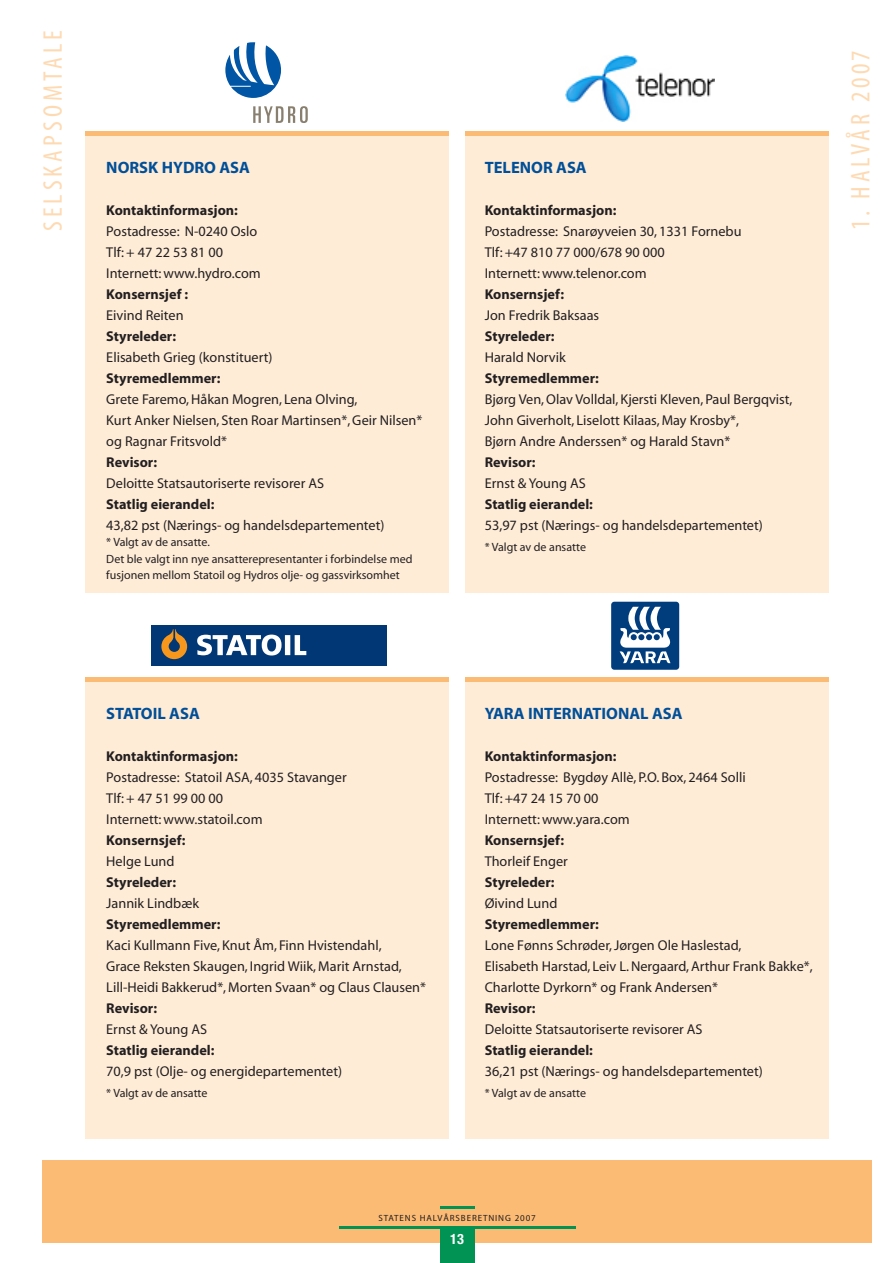
<style>
.page{position:relative;width:893px;height:1263px;background:#fff}
.page>*{position:absolute;margin:0;border:0;box-sizing:border-box;transform-origin:0 0}
.t1{font:condensed 27px "Myriad Pro";letter-spacing:.15em;color:#fedab3}
.t2{font:700 16.5px "Myriad";color:#014f98}
.t3{font:14.25px/21px "Myriad";color:#231f20}
.t4{font:700 14.25px "Myriad";color:#231f20}
.t5{font:700 condensed 14.25px "Helvetica Neue";color:#fff}
.t6{font:12px/16.5px "Myriad";color:#231f20}
.t7{font:9px "Myriad";letter-spacing:.1em;color:#231f20}
</style>
<div class="page">
<div style="left:85px;top:132px;width:364px;height:461px;background:#feecd7"></div>
<div style="left:466px;top:132px;width:363px;height:461px;background:#feecd7"></div>
<div style="left:85px;top:678px;width:364px;height:461px;background:#feecd7"></div>
<div style="left:466px;top:678px;width:363px;height:461px;background:#feecd7"></div>
<div style="left:43px;top:1160px;width:829px;height:82px;background:#fcbb74"></div>
<div style="left:440px;top:1227px;width:34px;height:36px;background:#009353"></div>
<hr style="left:339px;top:1226px;width:236px;height:2px;background:#009353">
<hr style="left:440px;top:1207px;width:34px;height:2px;background:#009353">
<hr style="left:85px;top:131px;width:364px;height:4px;background:#fcbb74">
<hr style="left:466px;top:131px;width:363px;height:4px;background:#fcbb74">
<hr style="left:85px;top:677px;width:364px;height:4px;background:#fcbb74">
<hr style="left:466px;top:677px;width:363px;height:4px;background:#fcbb74">
<svg style="left:225px;top:42px;width:56px;height:56px"></svg>
<svg style="left:253px;top:106px;width:55px;height:17px"></svg>
<img style="left:566px;top:55px;width:148px;height:67px">
<div style="left:151px;top:625px;width:236px;height:40px;background:#013775"></div>
<svg style="left:161px;top:629px;width:26px;height:30px"></svg>
<div style="left:285px;top:635px;width:5px;height:20px;background:#fff"></div>
<svg style="left:295px;top:635px;width:11px;height:20px"></svg>
<svg style="left:197px;top:635px;width:85px;height:20px"></svg>
<svg style="left:611px;top:601px;width:69px;height:69px"></svg>
<h1 class="t1" style="left:36px;top:231px;width:200px;rotate:-90deg">SELSKAPSOMTALE</h1>
<p class="t2" style="left:106px;top:158px;width:144px">Norsk Hydro ASA</p>
<p class="t4" style="left:106px;top:202px;width:133px">Kontaktinformasjon:</p>
<p class="t3" style="left:106px;top:221px;width:156px">Postadresse: N-0240 Oslo<br>Tlf: + 47 22 53 81 00<br>Internett: www.hydro.com</p>
<p class="t4" style="left:106px;top:286px;width:83px">Konsernsjef :</p>
<p class="t3" style="left:106px;top:305px;width:79px">Eivind Reiten</p>
<p class="t4" style="left:106px;top:328px;width:71px">Styreleder:</p>
<p class="t3" style="left:106px;top:347px;width:168px">Elisabeth Grieg (konstituert)</p>
<p class="t4" style="left:106px;top:370px;width:116px">Styremedlemmer:</p>
<p class="t3" style="left:106px;top:389px;width:318px">Grete Faremo, Håkan Mogren, Lena Olving,<br>Kurt Anker Nielsen, Sten Roar Martinsen*, Geir Nilsen* og Ragnar Fritsvold*</p>
<p class="t4" style="left:106px;top:454px;width:52px">Revisor:</p>
<p class="t3" style="left:106px;top:473px;width:219px">Deloitte Statsautoriserte revisorer AS</p>
<p class="t4" style="left:106px;top:496px;width:110px">Statlig eierandel:</p>
<p class="t3" style="left:106px;top:515px;width:280px">43,82 pst (Nærings- og handelsdepartementet)</p>
<p class="t6" style="left:106px;top:534px;width:308px">* Valgt av de ansatte.<br>Det ble valgt inn nye ansatterepresentanter i forbindelse med fusjonen mellom Statoil og Hydros olje- og gassvirksomhet</p>
<p class="t2" style="left:485px;top:158px;width:103px">Telenor ASA</p>
<p class="t4" style="left:485px;top:202px;width:133px">Kontaktinformasjon:</p>
<p class="t3" style="left:485px;top:221px;width:258px">Postadresse: Snarøyveien 30, 1331 Fornebu<br>Tlf: +47 810 77 000/678 90 000<br>Internett: www.telenor.com</p>
<p class="t4" style="left:485px;top:286px;width:81px">Konsernsjef:</p>
<p class="t3" style="left:485px;top:305px;width:116px">Jon Fredrik Baksaas</p>
<p class="t4" style="left:485px;top:328px;width:71px">Styreleder:</p>
<p class="t3" style="left:485px;top:347px;width:83px">Harald Norvik</p>
<p class="t4" style="left:485px;top:370px;width:116px">Styremedlemmer:</p>
<p class="t3" style="left:485px;top:389px;width:309px">Bjørg Ven, Olav Volldal, Kjersti Kleven, Paul Bergqvist,<br>John Giverholt, Liselott Kilaas, May Krosby*,<br>Bjørn Andre Anderssen* og Harald Stavn*</p>
<p class="t4" style="left:485px;top:454px;width:52px">Revisor:</p>
<p class="t3" style="left:485px;top:473px;width:102px">Ernst &amp; Young AS</p>
<p class="t4" style="left:485px;top:496px;width:110px">Statlig eierandel:</p>
<p class="t3" style="left:485px;top:515px;width:280px">53,97 pst (Nærings- og handelsdepartementet)</p>
<p class="t6" style="left:485px;top:539px;width:103px">* Valgt av de ansatte</p>
<h1 class="t1" style="left:844px;top:230px;width:181px;rotate:-90deg">1. HALVÅR 2007</h1>
<p class="t2" style="left:106px;top:704px;width:94px">Statoil ASA</p>
<p class="t4" style="left:106px;top:748px;width:133px">Kontaktinformasjon:</p>
<p class="t3" style="left:106px;top:767px;width:242px">Postadresse: Statoil ASA, 4035 Stavanger<br>Tlf: + 47 51 99 00 00<br>Internett: www.statoil.com</p>
<p class="t4" style="left:106px;top:832px;width:81px">Konsernsjef:</p>
<p class="t3" style="left:106px;top:851px;width:70px">Helge Lund</p>
<p class="t4" style="left:106px;top:874px;width:71px">Styreleder:</p>
<p class="t3" style="left:106px;top:893px;width:94px">Jannik Lindbæk</p>
<p class="t4" style="left:106px;top:916px;width:116px">Styremedlemmer:</p>
<p class="t3" style="left:106px;top:935px;width:321px">Kaci Kullmann Five, Knut Åm, Finn Hvistendahl,<br>Grace Reksten Skaugen, Ingrid Wiik, Marit Arnstad,<br>Lill-Heidi Bakkerud*, Morten Svaan* og Claus Clausen*</p>
<p class="t4" style="left:106px;top:1000px;width:52px">Revisor:</p>
<p class="t3" style="left:106px;top:1019px;width:102px">Ernst &amp; Young AS</p>
<p class="t4" style="left:106px;top:1042px;width:110px">Statlig eierandel:</p>
<p class="t3" style="left:106px;top:1061px;width:237px">70,9 pst (Olje- og energidepartementet)</p>
<p class="t6" style="left:106px;top:1085px;width:103px">* Valgt av de ansatte</p>
<p class="t2" style="left:485px;top:704px;width:199px">Yara International ASA</p>
<p class="t4" style="left:485px;top:748px;width:133px">Kontaktinformasjon:</p>
<p class="t3" style="left:485px;top:767px;width:262px">Postadresse: Bygdøy Allè, P.O. Box, 2464 Solli<br>Tlf: +47 24 15 70 00<br>Internett: www.yara.com</p>
<p class="t4" style="left:485px;top:832px;width:81px">Konsernsjef:</p>
<p class="t3" style="left:485px;top:851px;width:85px">Thorleif Enger</p>
<p class="t4" style="left:485px;top:874px;width:71px">Styreleder:</p>
<p class="t3" style="left:485px;top:893px;width:74px">Øivind Lund</p>
<p class="t4" style="left:485px;top:916px;width:116px">Styremedlemmer:</p>
<p class="t3" style="left:485px;top:935px;width:329px">Lone Fønns Schrøder, Jørgen Ole Haslestad,<br>Elisabeth Harstad, Leiv L. Nergaard, Arthur Frank Bakke*,<br>Charlotte Dyrkorn* og Frank Andersen*</p>
<p class="t4" style="left:485px;top:1000px;width:52px">Revisor:</p>
<p class="t3" style="left:485px;top:1019px;width:219px">Deloitte Statsautoriserte revisorer AS</p>
<p class="t4" style="left:485px;top:1042px;width:110px">Statlig eierandel:</p>
<p class="t3" style="left:485px;top:1061px;width:280px">36,21 pst (Nærings- og handelsdepartementet)</p>
<p class="t6" style="left:485px;top:1085px;width:103px">* Valgt av de ansatte</p>
<p class="t7" style="left:378px;top:1213px;width:159px">STATENS HALVÅRSBERETNING 2007</p>
<p class="t5" style="left:450px;top:1230px;width:15px">13</p>
</div>
